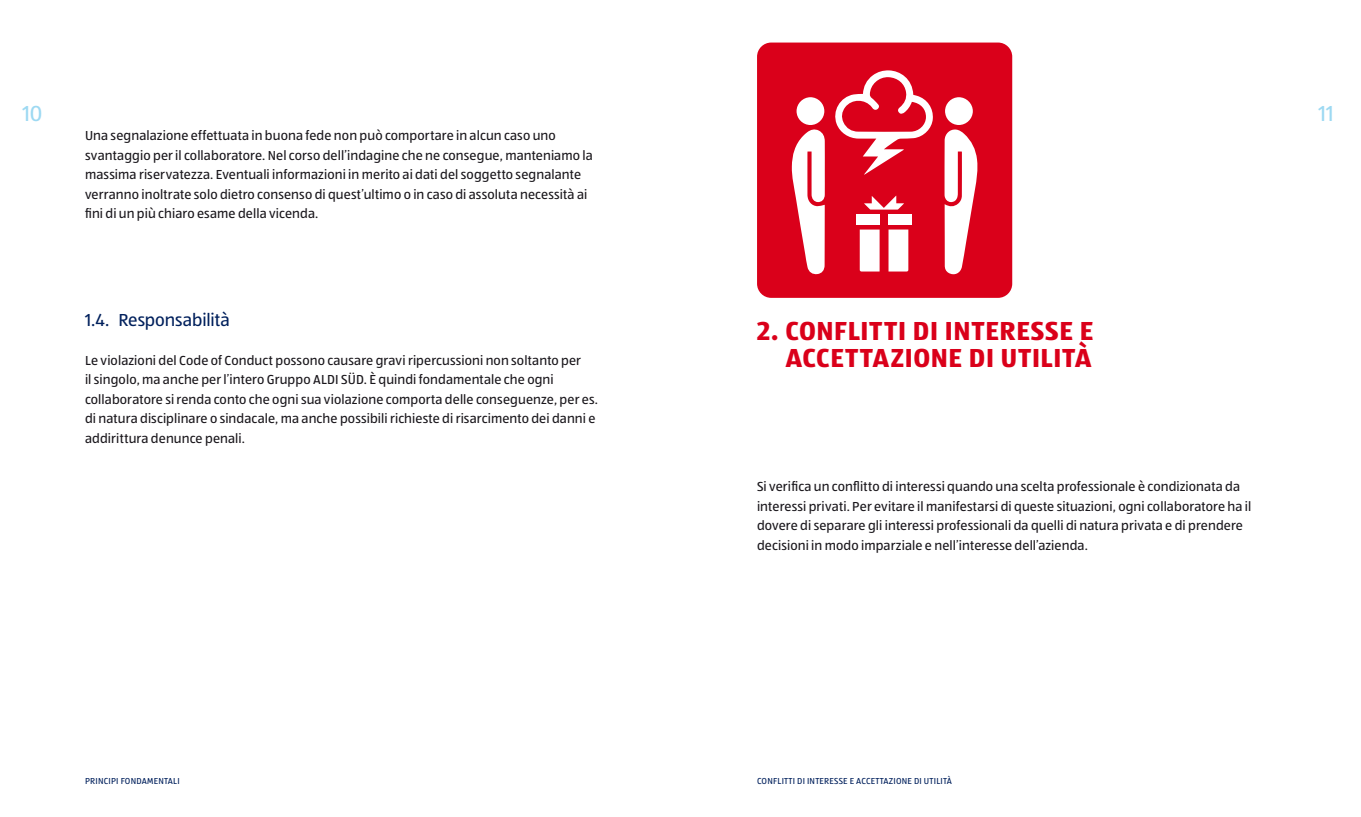
<style>
.page{position:relative;width:1361px;height:817px;background:#fff}
.page>*{position:absolute;margin:0;border:0;box-sizing:border-box;transform-origin:0 0}
.t1{font:700 27px/27px "ALDISUEDOT";letter-spacing:.025em;color:#da001a;text-align:right}
.t2{font:22.5px "ALDISUEDOT";color:#9dd9f2}
.t3{font:18px "ALDISUEDOT";letter-spacing:-.005em;color:#00205c}
.t4{font:13.5px/19.5px "ALDISUEDOT";letter-spacing:.01em;color:#1a171c}
.t5{font:9px "ALDISUEDOT";letter-spacing:.025em;color:#00205c}
</style>
<div class="page">
<div style="left:757px;top:43px;width:255px;height:255px;background:#da001a;border-radius:14px"></div>
<svg style="left:791px;top:129px;width:34px;height:145px"></svg>
<svg style="left:944px;top:129px;width:34px;height:146px"></svg>
<svg style="left:835px;top:70px;width:98px;height:105px"></svg>
<div style="left:796px;top:97px;width:28px;height:28px;background:#fff;border-radius:50%"></div>
<div style="left:945px;top:97px;width:28px;height:28px;background:#fff;border-radius:50%"></div>
<svg style="left:860px;top:229px;width:19px;height:42px"></svg>
<svg style="left:888px;top:229px;width:20px;height:42px"></svg>
<div style="left:856px;top:214px;width:23px;height:11px;background:#fff"></div>
<div style="left:888px;top:214px;width:23px;height:11px;background:#fff"></div>
<svg style="left:864px;top:196px;width:40px;height:13px"></svg>
<h2 class="t2" style="left:22px;top:98px;width:22px">10</h2>
<p class="t4" style="left:85px;top:125px;width:509px">Una segnalazione effettuata in buona fede non può comportare in alcun caso uno svantaggio per il collaboratore. Nel corso dell’indagine che ne consegue, manteniamo la massima riservatezza. Eventuali informazioni in merito ai dati del soggetto segnalante verranno inoltrate solo dietro consenso di quest’ultimo o in caso di assoluta necessità ai fini di un più chiaro esame della vicenda.</p>
<h3 class="t3" style="left:85px;top:308px;width:146px">1.4. Responsabilità</h3>
<p class="t4" style="left:85px;top:350px;width:514px">Le violazioni del Code of Conduct possono causare gravi ripercussioni non soltanto per<br>il singolo, ma anche per l’intero Gruppo ALDI SÜD. È quindi fondamentale che ogni collaboratore si renda conto che ogni sua violazione comporta delle conseguenze, per es. di natura disciplinare o sindacale, ma anche possibili richieste di risarcimento dei danni e addirittura denunce penali.</p>
<p class="t5" style="left:85px;top:775px;width:96px">PRINCIPI FONDAMENTALI</p>
<h2 class="t2" style="left:1318px;top:98px;width:17px">11</h2>
<h1 class="t1" style="left:757px;top:316px;width:338px">2. CONFLITTI DI INTERESSE E<br>ACCETTAZIONE DI UTILITÀ</h1>
<p class="t4" style="left:757px;top:476px;width:496px">Si verifica un conflitto di interessi quando una scelta professionale è condizionata da interessi privati. Per evitare il manifestarsi di queste situazioni, ogni collaboratore ha il dovere di separare gli interessi professionali da quelli di natura privata e di prendere decisioni in modo imparziale e nell’interesse dell’azienda.</p>
<p class="t5" style="left:757px;top:775px;width:196px">CONFLITTI DI INTERESSE E ACCETTAZIONE DI UTILITÀ</p>
</div>
